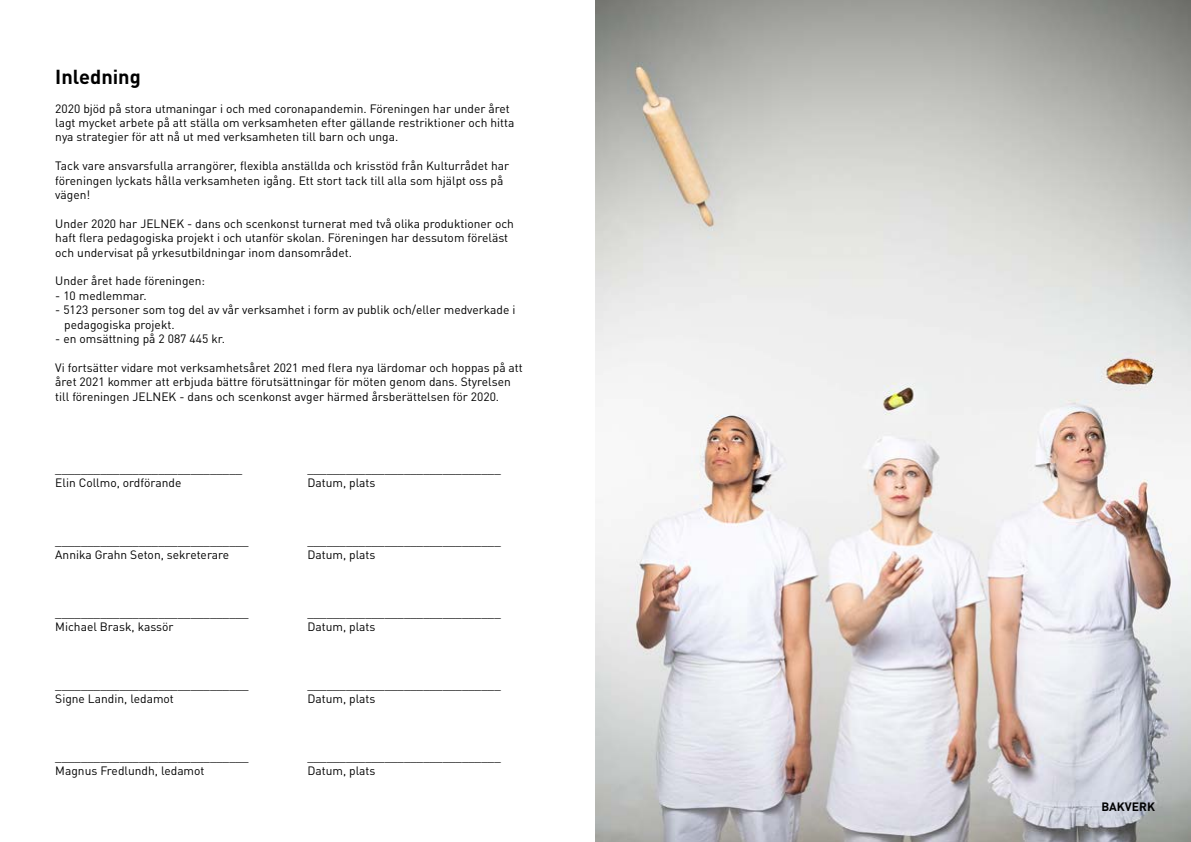
<style>
.page{position:relative;width:1191px;height:842px;background:#fff}
.page>*{position:absolute;margin:0;border:0;box-sizing:border-box;transform-origin:0 0}
.t1{font:700 20px "DIN Pro";color:#000}
.t2{font:12px/14.4px "DIN Pro";color:#000}
.t3{font:700 12px "DIN Pro";color:#020203}
</style>
<div class="page">
<img style="left:596px;top:0;width:595px;height:842px">
<h1 class="t1" style="left:55px;top:60px;width:87px">Inledning</h1>
<p class="t2" style="left:55px;top:100px;width:461px">2020 bjöd på stora utmaningar i och med coronapandemin. Föreningen har under året lagt mycket arbete på att ställa om verksamheten efter gällande restriktioner och hitta nya strategier för att nå ut med verksamheten till barn och unga.</p>
<p class="t2" style="left:55px;top:157px;width:455px">Tack vare ansvarsfulla arrangörer, flexibla anställda och krisstöd från Kulturrådet har föreningen lyckats hålla verksamheten igång. Ett stort tack till alla som hjälpt oss på vägen!</p>
<p class="t2" style="left:55px;top:215px;width:460px">Under 2020 har JELNEK - dans och scenkonst turnerat med två olika produktioner och haft flera pedagogiska projekt i och utanför skolan. Föreningen har dessutom föreläst och undervisat på yrkesutbildningar inom dansområdet.</p>
<p class="t2" style="left:55px;top:273px;width:151px">Under året hade föreningen:</p>
<p class="t2" style="left:55px;top:287px;width:93px">- 10 medlemmar.</p>
<p class="t2" style="left:64px;top:301px;width:453px;text-indent:-9px">- 5123 personer som tog del av vår verksamhet i form av publik och/eller medverkade i pedagogiska projekt.</p>
<p class="t2" style="left:55px;top:330px;width:171px">- en omsättning på 2 087 445 kr.</p>
<p class="t2" style="left:55px;top:359px;width:469px">Vi fortsätter vidare mot verksamhetsåret 2021 med flera nya lärdomar och hoppas på att året 2021 kommer att erbjuda bättre förutsättningar för möten genom dans. Styrelsen till föreningen JELNEK - dans och scenkonst avger härmed årsberättelsen för 2020.</p>
<p class="t2" style="left:55px;top:460px;width:188px">_____________________________</p>
<p class="t2" style="left:307px;top:460px;width:195px">______________________________</p>
<p class="t2" style="left:55px;top:474px;width:128px">Elin Collmo, ordförande</p>
<p class="t2" style="left:307px;top:474px;width:70px">Datum, plats</p>
<p class="t2" style="left:55px;top:532px;width:195px">______________________________</p>
<p class="t2" style="left:307px;top:532px;width:195px">______________________________</p>
<p class="t2" style="left:55px;top:546px;width:175px">Annika Grahn Seton, sekreterare</p>
<p class="t2" style="left:307px;top:546px;width:70px">Datum, plats</p>
<p class="t2" style="left:55px;top:604px;width:195px">______________________________</p>
<p class="t2" style="left:307px;top:604px;width:195px">______________________________</p>
<p class="t2" style="left:55px;top:618px;width:120px">Michael Brask, kassör</p>
<p class="t2" style="left:307px;top:618px;width:70px">Datum, plats</p>
<p class="t2" style="left:55px;top:676px;width:195px">______________________________</p>
<p class="t2" style="left:307px;top:676px;width:195px">______________________________</p>
<p class="t2" style="left:55px;top:690px;width:120px">Signe Landin, ledamot</p>
<p class="t2" style="left:307px;top:690px;width:70px">Datum, plats</p>
<p class="t2" style="left:55px;top:748px;width:195px">______________________________</p>
<p class="t2" style="left:307px;top:748px;width:195px">______________________________</p>
<p class="t2" style="left:55px;top:762px;width:151px">Magnus Fredlundh, ledamot</p>
<p class="t2" style="left:307px;top:762px;width:70px">Datum, plats</p>
<p class="t3" style="left:1101px;top:796px;width:55px">BAKVERK</p>
</div>
